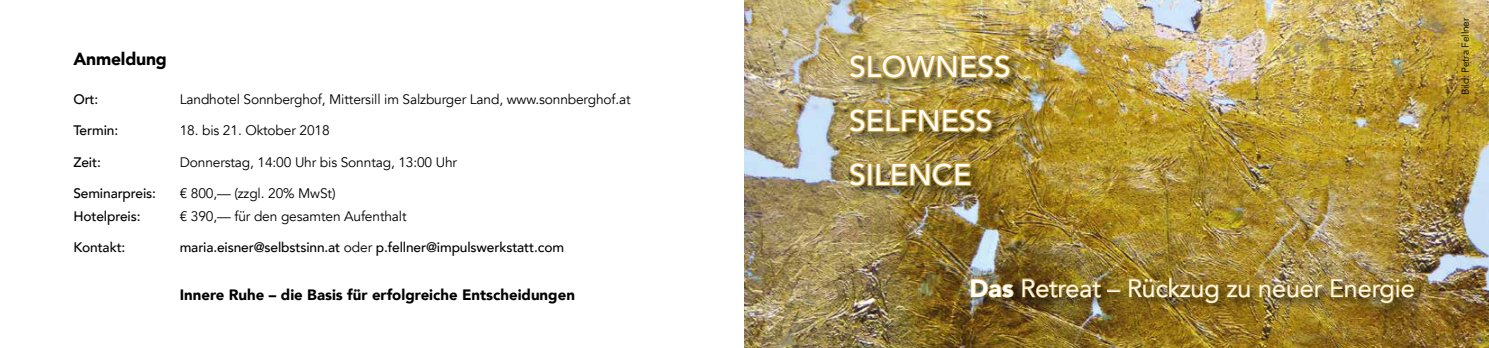
<style>
.page{position:relative;width:1489px;height:348px;background:#fff}
.page>*{position:absolute;margin:0;border:0;box-sizing:border-box;transform-origin:0 0}
.t1{font:500 30px/53.8px "Avenir";color:#fff}
.t2{font:25px "Avenir";color:#fff}
.t3{font:900 17.5px "Avenir";letter-spacing:-.01em;color:#000}
.t4{font:900 15px "Avenir";color:#000}
.t5{font:13.75px "Avenir";letter-spacing:-.01em;color:#000}
.t6{font:500 13.75px "Avenir";letter-spacing:-.01em;color:#000}
.t7{font:10px "Avenir";letter-spacing:-.01em;color:#000}
.s1{font-weight:400}
.s2{font-weight:900}
</style>
<div class="page">
<img style="left:744px;top:0;width:744px;height:347px">
<div style="left:846px;top:52px;width:176px;height:146px;background:#000;opacity:.6"></div>
<img style="left:846px;top:42px;width:166px;height:49px">
<svg style="left:846px;top:105px;width:148px;height:30px"></svg>
<svg style="left:846px;top:160px;width:21px;height:28px"></svg>
<div style="left:867px;top:162px;width:5px;height:24px;border:2px solid #cba039"></div>
<svg style="left:874px;top:159px;width:98px;height:30px"></svg>
<div style="left:968px;top:274px;width:458px;height:41px;background:#000;opacity:.6"></div>
<svg style="left:970px;top:277px;width:44px;height:21px"></svg>
<svg style="left:1021px;top:277px;width:80px;height:21px"></svg>
<div style="left:1106px;top:289px;width:14px;height:3px;border:1px solid #cba039"></div>
<svg style="left:1128px;top:276px;width:91px;height:28px"></svg>
<svg style="left:1225px;top:283px;width:25px;height:15px"></svg>
<svg style="left:1258px;top:283px;width:65px;height:15px"></svg>
<svg style="left:1330px;top:277px;width:84px;height:27px"></svg>
<p class="t3" style="left:73px;top:44px;width:95px">Anmeldung</p>
<p class="t6" style="left:73px;top:87px;width:27px">Ort:</p>
<p class="t5" style="left:180px;top:91px;width:452px">Landhotel Sonnberghof, Mittersill im Salzburger Land, www.sonnberghof.at</p>
<p class="t6" style="left:73px;top:118px;width:46px">Termin:</p>
<p class="t5" style="left:180px;top:122px;width:151px">18. bis 21. Oktober 2018</p>
<p class="t6" style="left:73px;top:150px;width:29px">Zeit:</p>
<p class="t5" style="left:180px;top:153px;width:279px">Donnerstag, 14:00 Uhr bis Sonntag, 13:00 Uhr</p>
<p class="t6" style="left:73px;top:181px;width:84px">Seminarpreis:</p>
<p class="t5" style="left:180px;top:185px;width:157px">€ 800,— (zzgl. 20% MwSt)</p>
<p class="t6" style="left:73px;top:203px;width:69px">Hotelpreis:</p>
<p class="t5" style="left:180px;top:207px;width:228px">€ 390,— für den gesamten Aufenthalt</p>
<p class="t6" style="left:73px;top:235px;width:54px">Kontakt:</p>
<p class="t6" style="left:180px;top:235px;width:386px">maria.eisner@selbstsinn.at <span class="s1">oder</span> p.fellner@impulswerkstatt.com</p>
<p class="t4" style="left:180px;top:281px;width:396px">Innere Ruhe – die Basis für erfolgreiche Entscheidungen</p>
<h1 class="t1" style="left:849px;top:38px;width:163px">SLOWNESS<br>SELFNESS<br>SILENCE</h1>
<h2 class="t2" style="left:969px;top:273px;width:446px"><span class="s2">Das</span> Retreat – Rückzug zu neuer Energie</h2>
<p class="t7" style="left:1459px;top:95px;width:79px;rotate:-90deg">Bild: Petra Fellner</p>
</div>
